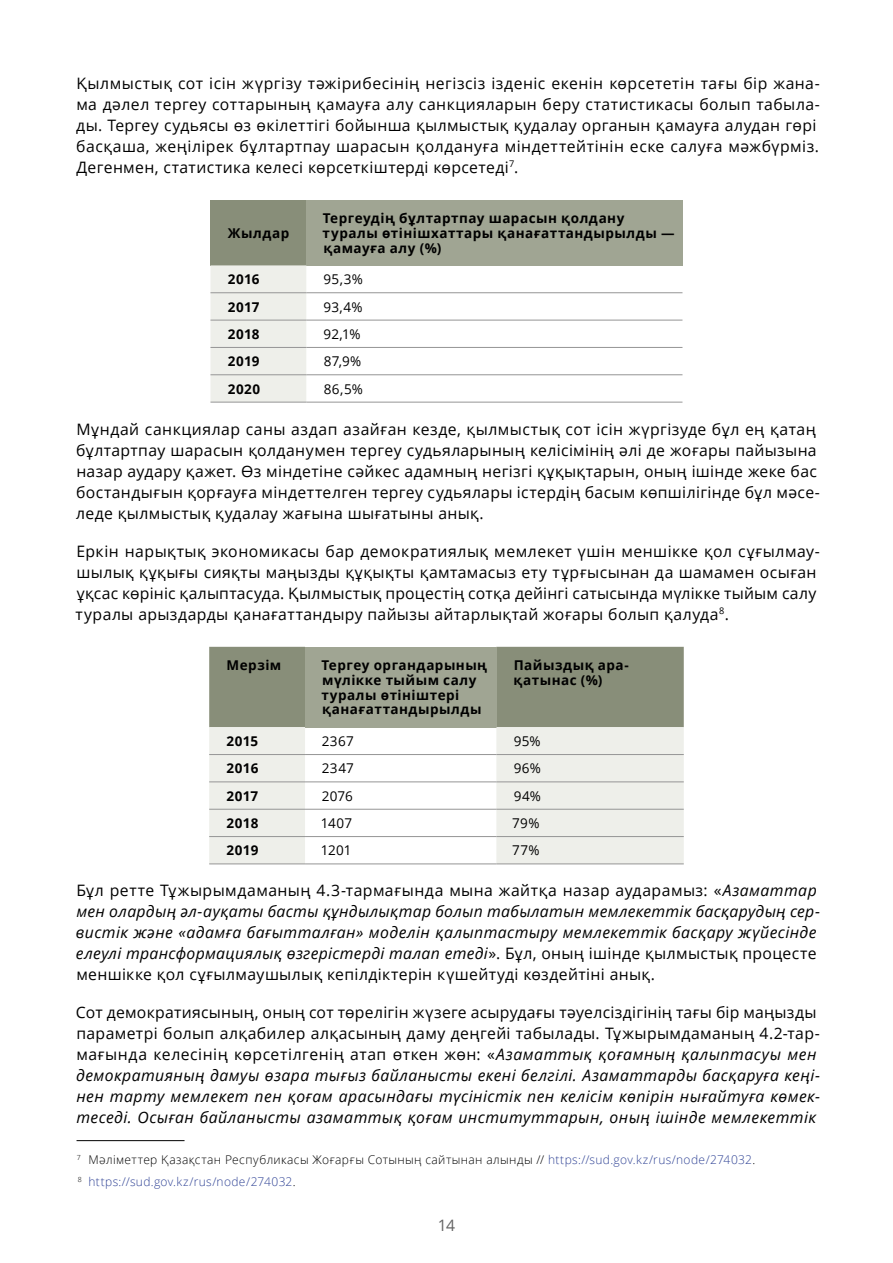
<style>
.page{position:relative;width:893px;height:1263px;background:#fff}
.page>*{position:absolute;margin:0;border:0;box-sizing:border-box;transform-origin:0 0}
.t1{font:15.75px/21px "Open Sans";letter-spacing:.025em;color:#000}
.t2{font:italic 15.75px/21px "Open Sans";letter-spacing:.025em;color:#000}
.t3{font:15.75px "Open Sans";color:#636363}
.t4{font:700 13.5px/14.9px "Open Sans";letter-spacing:.035em;color:#000}
.t5{font:13.5px "Open Sans";letter-spacing:.02em;color:#000}
.t6{font:300 12px/23px "Open Sans";letter-spacing:.03em;color:#314496}
.s1{font-style:normal}
.s2{color:#000}
</style>
<div class="page">
<hr style="left:77px;top:1140px;width:108px;height:1px;background:#000">
<div style="left:210px;top:200px;width:96px;height:65px;background:#888e79"></div>
<div style="left:306px;top:200px;width:376px;height:65px;background:#a0a593"></div>
<div style="left:210px;top:265px;width:96px;height:137px;background:#eeefea"></div>
<hr style="left:210px;top:292px;width:96px;height:1px;background:#959595">
<hr style="left:306px;top:292px;width:376px;height:1px;background:#959595">
<hr style="left:210px;top:320px;width:96px;height:1px;background:#959595">
<hr style="left:306px;top:320px;width:376px;height:1px;background:#959595">
<hr style="left:210px;top:347px;width:96px;height:1px;background:#959595">
<hr style="left:306px;top:347px;width:376px;height:1px;background:#959595">
<hr style="left:210px;top:374px;width:96px;height:1px;background:#959595">
<hr style="left:306px;top:374px;width:376px;height:1px;background:#959595">
<hr style="left:210px;top:402px;width:96px;height:1px;background:#959595">
<hr style="left:306px;top:402px;width:376px;height:1px;background:#959595">
<div style="left:209px;top:647px;width:475px;height:80px;background:#888e79"></div>
<div style="left:305px;top:647px;width:191px;height:80px;background:#a0a593"></div>
<svg style="left:209px;top:727px;width:475px;height:136px;fill:#eeefea"></svg>
<hr style="left:209px;top:754px;width:96px;height:1px;background:#959595">
<hr style="left:305px;top:754px;width:191px;height:1px;background:#959595">
<hr style="left:496px;top:754px;width:188px;height:1px;background:#959595">
<hr style="left:209px;top:781px;width:96px;height:1px;background:#959595">
<hr style="left:305px;top:781px;width:191px;height:1px;background:#959595">
<hr style="left:496px;top:781px;width:188px;height:1px;background:#959595">
<hr style="left:209px;top:809px;width:96px;height:1px;background:#959595">
<hr style="left:305px;top:809px;width:191px;height:1px;background:#959595">
<hr style="left:496px;top:809px;width:188px;height:1px;background:#959595">
<hr style="left:209px;top:836px;width:96px;height:1px;background:#959595">
<hr style="left:305px;top:836px;width:191px;height:1px;background:#959595">
<hr style="left:496px;top:836px;width:188px;height:1px;background:#959595">
<hr style="left:209px;top:863px;width:96px;height:1px;background:#959595">
<hr style="left:305px;top:863px;width:191px;height:1px;background:#959595">
<hr style="left:496px;top:863px;width:188px;height:1px;background:#959595">
<p class="t1" style="left:76px;top:72px;width:745px">Қылмыстық сот ісін жүргізу тәжірибесінің негізсіз ізденіс екенін көрсететін тағы бір жана&shy;ма дәлел тергеу соттарының қамауға алу санкцияларын беру статистикасы болып табыла&shy;ды. Тергеу судьясы өз өкілеттігі бойынша қылмыстық қудалау органын қамауға алудан гөрі басқаша, жеңілірек бұлтартпау шарасын қолдануға міндеттейтінін еске салуға мәжбүрміз.<br>Дегенмен, статистика келесі көрсеткіштерді көрсетеді<sup>7</sup>.</p>
<p class="t4" style="left:228px;top:225px;width:63px">Жылдар</p>
<p class="t4" style="left:323px;top:210px;width:353px">Тергеудің бұлтартпау шарасын қолдану туралы өтінішхаттары қанағаттандырылды — қамауға алу (%)</p>
<p class="t4" style="left:228px;top:272px;width:33px">2016</p>
<p class="t5" style="left:324px;top:270px;width:41px">95,3%</p>
<p class="t4" style="left:228px;top:299px;width:33px">2017</p>
<p class="t5" style="left:324px;top:297px;width:40px">93,4%</p>
<p class="t4" style="left:228px;top:326px;width:33px">2018</p>
<p class="t5" style="left:324px;top:325px;width:39px">92,1%</p>
<p class="t4" style="left:228px;top:354px;width:33px">2019</p>
<p class="t5" style="left:324px;top:352px;width:39px">87,9%</p>
<p class="t4" style="left:228px;top:381px;width:34px">2020</p>
<p class="t5" style="left:324px;top:379px;width:41px">86,5%</p>
<p class="t1" style="left:76px;top:418px;width:745px">Мұндай санкциялар саны аздап азайған кезде, қылмыстық сот ісін жүргізуде бұл ең қатаң бұлтартпау шарасын қолданумен тергеу судьяларының келісімінің әлі де жоғары пайызына назар аудару қажет. Өз міндетіне сәйкес адамның негізгі құқықтарын, оның ішінде жеке бас бостандығын қорғауға міндеттелген тергеу судьялары істердің басым көпшілігінде бұл мәсе&shy;леде қылмыстық қудалау жағына шығатыны анық.</p>
<p class="t1" style="left:76px;top:540px;width:746px">Еркін нарықтық экономикасы бар демократиялық мемлекет үшін меншікке қол сұғылмау&shy;шылық құқығы сияқты маңызды құқықты қамтамасыз ету тұрғысынан да шамамен осыған ұқсас көрініс қалыптасуда. Қылмыстық процестің сотқа дейінгі сатысында мүлікке тыйым салу туралы арыздарды қанағаттандыру пайызы айтарлықтай жоғары болып қалуда<sup>8</sup>.</p>
<p class="t4" style="left:227px;top:657px;width:56px">Мерзім</p>
<p class="t4" style="left:321px;top:657px;width:167px">Тергеу органдарының мүлікке тыйым салу туралы өтініштері қанағаттандырылды</p>
<p class="t4" style="left:514px;top:657px;width:117px">Пайыздық ара&shy;қатынас (%)</p>
<p class="t4" style="left:226px;top:733px;width:33px">2015</p>
<p class="t5" style="left:322px;top:732px;width:34px">2367</p>
<p class="t5" style="left:514px;top:732px;width:28px">95%</p>
<p class="t4" style="left:226px;top:761px;width:33px">2016</p>
<p class="t5" style="left:322px;top:759px;width:34px">2347</p>
<p class="t5" style="left:514px;top:759px;width:29px">96%</p>
<p class="t4" style="left:226px;top:788px;width:33px">2017</p>
<p class="t5" style="left:322px;top:786px;width:33px">2076</p>
<p class="t5" style="left:514px;top:786px;width:29px">94%</p>
<p class="t4" style="left:226px;top:815px;width:33px">2018</p>
<p class="t5" style="left:321px;top:814px;width:33px">1407</p>
<p class="t5" style="left:512px;top:814px;width:29px">79%</p>
<p class="t4" style="left:226px;top:843px;width:33px">2019</p>
<p class="t5" style="left:321px;top:841px;width:32px">1201</p>
<p class="t5" style="left:512px;top:841px;width:29px">77%</p>
<p class="t2" style="left:76px;top:880px;width:745px"><span class="s1">Бұл ретте Тұжырымдаманың 4.3-тармағында мына жайтқа назар аударамыз: «</span>Азаматтар мен олардың әл-ауқаты басты құндылықтар болып табылатын мемлекеттік басқарудың сер&shy;вистік және «адамға бағытталған» моделін қалыптастыру мемлекеттік басқару жүйесінде елеулі трансформациялық өзгерістерді талап етеді<span class="s1">». Бұл, оның ішінде қылмыстық процесте меншікке қол сұғылмаушылық кепілдіктерін күшейтуді көздейтіні анық.</span></p>
<p class="t2" style="left:76px;top:1002px;width:745px"><span class="s1">Сот демократиясының, оның сот төрелігін жүзеге асырудағы тәуелсіздігінің тағы бір маңызды параметрі болып алқабилер алқасының даму деңгейі табылады. Тұжырымдаманың 4.2-тар&shy;мағында келесінің көрсетілгенің атап өткен жөн: «</span>Азаматтық қоғамның қалыптасуы мен демократияның дамуы өзара тығыз байланысты екені белгілі. Азаматтарды басқаруға кеңі&shy;нен тарту мемлекет пен қоғам арасындағы түсіністік пен келісім көпірін нығайтуға көмек&shy;теседі. Осыған байланысты азаматтық қоғам институттарын, оның ішінде мемлекеттік</p>
<p class="t6" style="left:77px;top:1147px;width:680px"><sup>7</sup> <span class="s2">Мәліметтер Қазақстан Республикасы Жоғарғы Сотының сайтынан алынды //</span> https://sud.gov.kz/rus/node/274032<span class="s2">.<br></span><sup>8</sup> https://sud.gov.kz/rus/node/274032<span class="s2">.</span></p>
<p class="t3" style="left:438px;top:1214px;width:19px">14</p>
</div>
